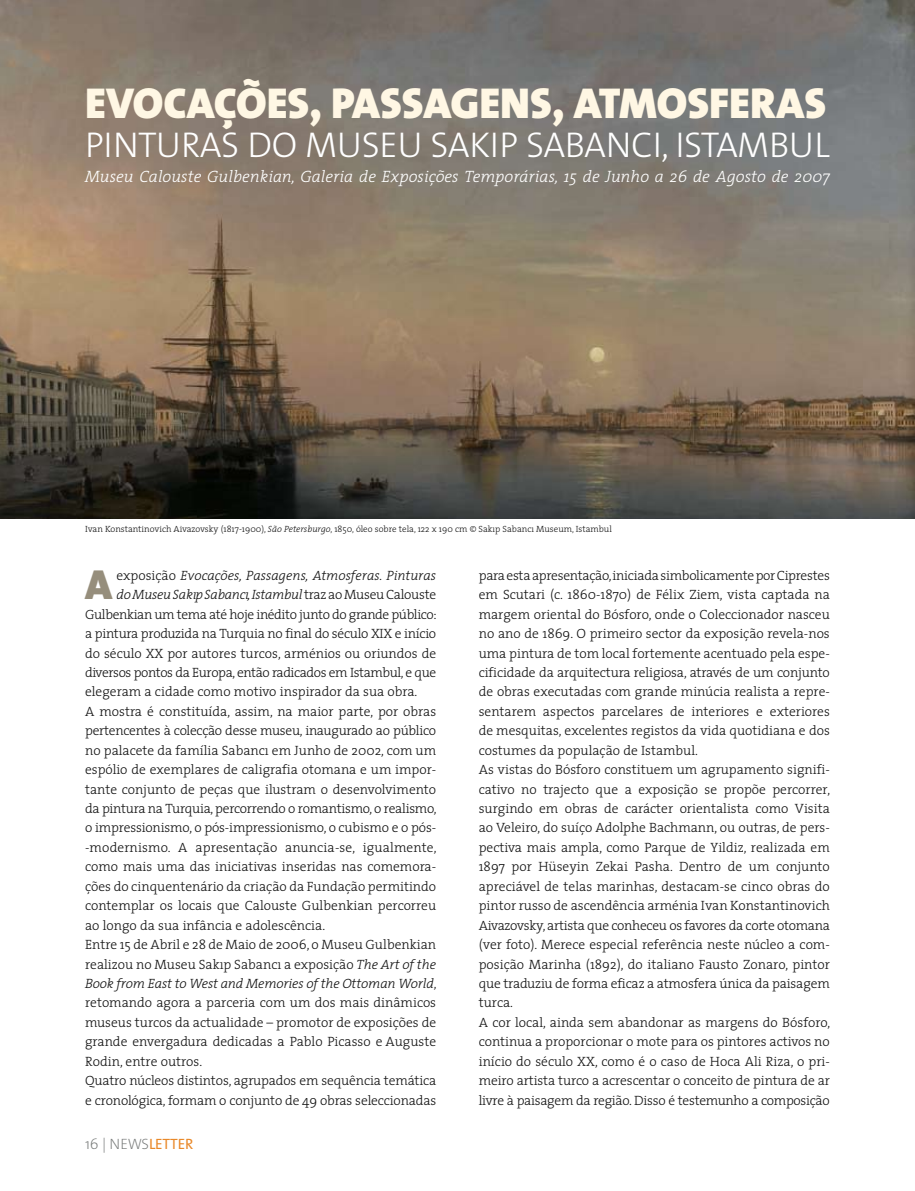
<style>
.page{position:relative;width:915px;height:1191px;background:#fff}
.page>*{position:absolute;margin:0;border:0;box-sizing:border-box;transform-origin:0 0}
.t1{font:43.5px "The Sans Black Caps";color:#fff7e4}
.t2{font:42.3px "The Sans Black Caps";color:#968e7c}
.t3{font:36px "The Sans Light Caps";letter-spacing:-.01em;color:#fff}
.t4{font:italic 300 16.5px "The Serif";color:#fff}
.t5{font:200 15px "The Sans";letter-spacing:-.015em;color:#747776}
.t6{font:300 13.5px/19.5px "The Serif";color:#121212}
.t7{font:300 13.5px "The Serif";letter-spacing:-.02em;color:#121212}
.t8{font:italic 300 13.5px "The Serif";letter-spacing:-.01em;color:#121212}
.t9{font:300 13.5px "The Serif";letter-spacing:-.03em;color:#121212}
.t10{font:300 9px "The Serif";color:#121212}
.s1{font-style:italic}
.s2{font-style:normal}
.s3{font-weight:400;color:#e9892a}
</style>
<div class="page">
<img style="left:0;top:0;width:914px;height:519px">
<h1 class="t1" style="left:85px;top:67px;width:742px">EVOCAÇÕES, PASSAG ENS, ATMOSFERAS</h1>
<h3 class="t3" style="left:85px;top:115px;width:745px">PINTURAS DO MUSEU SAKIP SABANCI, ISTAMB UL</h3>
<p class="t4" style="left:85px;top:163px;width:746px">Museu Calouste Gulbenkian, Galeria de Exposições Temporárias, 15 de Junho a 26 de Agosto de 2007</p>
<p class="t10" style="left:85px;top:521px;width:528px">Ivan Konstantinovich Aivazovsky (1817-1900), <span class="s1">São Petersburgo</span>, 1850, óleo sobre tela, 122 x 190 cm © Sakıp Sabancı Museum, Istambul</p>
<h2 class="t2" style="left:85px;top:549px;width:11px">A</h2>
<p class="t8" style="left:116px;top:564px;width:321px"><span class="s2">exposição</span> Evocações, Passagens, Atmosferas. Pinturas</p>
<p class="t8" style="left:116px;top:583px;width:321px">do Museu Sakıp Sabancı, Istambul <span class="s2">traz ao Museu Calouste</span></p>
<p class="t9" style="left:85px;top:603px;width:353px">Gulbenkian um tema até hoje inédito junto do grande público:</p>
<p class="t7" style="left:85px;top:622px;width:352px">a pintura produzida na Turquia no final do século XIX e início</p>
<p class="t6" style="left:85px;top:643px;width:352px">do século XX por autores turcos, arménios ou oriundos de</p>
<p class="t9" style="left:85px;top:661px;width:352px">diversos pontos da Europa, então radicados em Istambul, e que</p>
<p class="t6" style="left:85px;top:681px;width:334px">elegeram a cidade como motivo inspirador da sua obra.</p>
<p class="t6" style="left:85px;top:701px;width:352px">A mostra é constituída, assim, na maior parte, por obras</p>
<p class="t7" style="left:85px;top:719px;width:352px">pertencentes à colecção desse museu, inaugurado ao público</p>
<p class="t6" style="left:85px;top:740px;width:352px">no palacete da família Sabancı em Junho de 2002, com um</p>
<p class="t6" style="left:85px;top:759px;width:352px">espólio de exemplares de caligrafia otomana e um impor‑</p>
<p class="t6" style="left:85px;top:779px;width:352px">tante conjunto de peças que ilustram o desenvolvimento</p>
<p class="t7" style="left:85px;top:797px;width:353px">da pintura na Turquia, percorrendo o romantismo, o realismo,</p>
<p class="t6" style="left:85px;top:817px;width:351px">o impressionismo, o pós-impressionismo, o cubismo e o pós-</p>
<p class="t6" style="left:85px;top:837px;width:353px">‑modernismo. A apresentação anuncia-se, igualmente,</p>
<p class="t6" style="left:85px;top:856px;width:352px">como mais uma das iniciativas inseridas nas comemora‑</p>
<p class="t6" style="left:85px;top:876px;width:352px">ções do cinquentenário da criação da Fundação permitindo</p>
<p class="t6" style="left:85px;top:895px;width:352px">contemplar os locais que Calouste Gulbenkian percorreu</p>
<p class="t6" style="left:85px;top:915px;width:241px">ao longo da sua infância e adolescência.</p>
<p class="t6" style="left:85px;top:934px;width:352px">Entre 15 de Abril e 28 de Maio de 2006, o Museu Gulbenkian</p>
<p class="t6" style="left:85px;top:953px;width:352px">realizou no Museu Sakıp Sabancı a exposição <span class="s1">The Art of the</span></p>
<p class="t8" style="left:85px;top:972px;width:353px">Book from East to West and Memories of the Ottoman World<span class="s2">,</span></p>
<p class="t6" style="left:85px;top:992px;width:352px">retomando agora a parceria com um dos mais dinâmicos</p>
<p class="t6" style="left:85px;top:1012px;width:352px">museus turcos da actualidade – promotor de expo- sições de</p>
<p class="t6" style="left:85px;top:1031px;width:352px">grande envergadura dedicadas a Pablo Picasso e Auguste</p>
<p class="t6" style="left:85px;top:1051px;width:118px">Rodin, entre outros.</p>
<p class="t6" style="left:85px;top:1070px;width:352px">Quatro núcleos distintos, agrupados em sequência temática</p>
<p class="t6" style="left:85px;top:1089px;width:352px">e cronológica, formam o conjunto de 49 obras seleccionadas</p>
<p class="t5" style="left:85px;top:1131px;width:110px">16 | NEWS<span class="s3">LETTER</span></p>
<p class="t6" style="left:478px;top:565px;width:353px">para esta apresentação, iniciada simbolicamente por Ciprestes em Scutari (c. 1860-1870) de Félix Ziem, vista captada na margem oriental do Bósforo, onde o Coleccionador nasceu no ano de 1869. O primeiro sector da exposição revela-nos uma pintura de tom local fortemente acentuado pela espe‑ cificidade da arquitectura religiosa, através de um conjunto de obras executadas com grande minúcia realista a repre‑ sentarem aspectos parcelares de interiores e exteriores de mesquitas, excelentes registos da vida quotidiana e dos costumes da população de Istambul.<br>As vistas do Bósforo constituem um agrupamento signifi‑ cativo no trajecto que a exposição se propõe percorrer, surgindo em obras de carácter orientalista como Visita ao Veleiro, do suíço Adolphe Bachmann, ou outras, de pers‑ pectiva mais ampla, como Parque de Yildiz, realizada em 1897 por Hüseyin Zekai Pasha. Dentro de um conjunto apreciável de telas marinhas, destacam-se cinco obras do pintor russo de ascendência arménia Ivan Konstantinovich Aivazovsky, artista que conheceu os favores da corte otomana (ver foto). Merece especial referência neste núcleo a com&shy;posição Marinha (1892), do italiano Fausto Zonaro, pintor que tradu-ziu de forma eficaz a atmosfera única da paisagem turca.<br>A cor local, ainda sem abandonar as margens do Bósforo, continua a proporcionar o mote para os pintores activos no início do século XX, como é o caso de Hoca Ali Riza, o pri‑ meiro artista turco a acrescentar o conceito de pintura de ar livre à paisagem da região. Disso é testemunho a composição</p>
</div>
